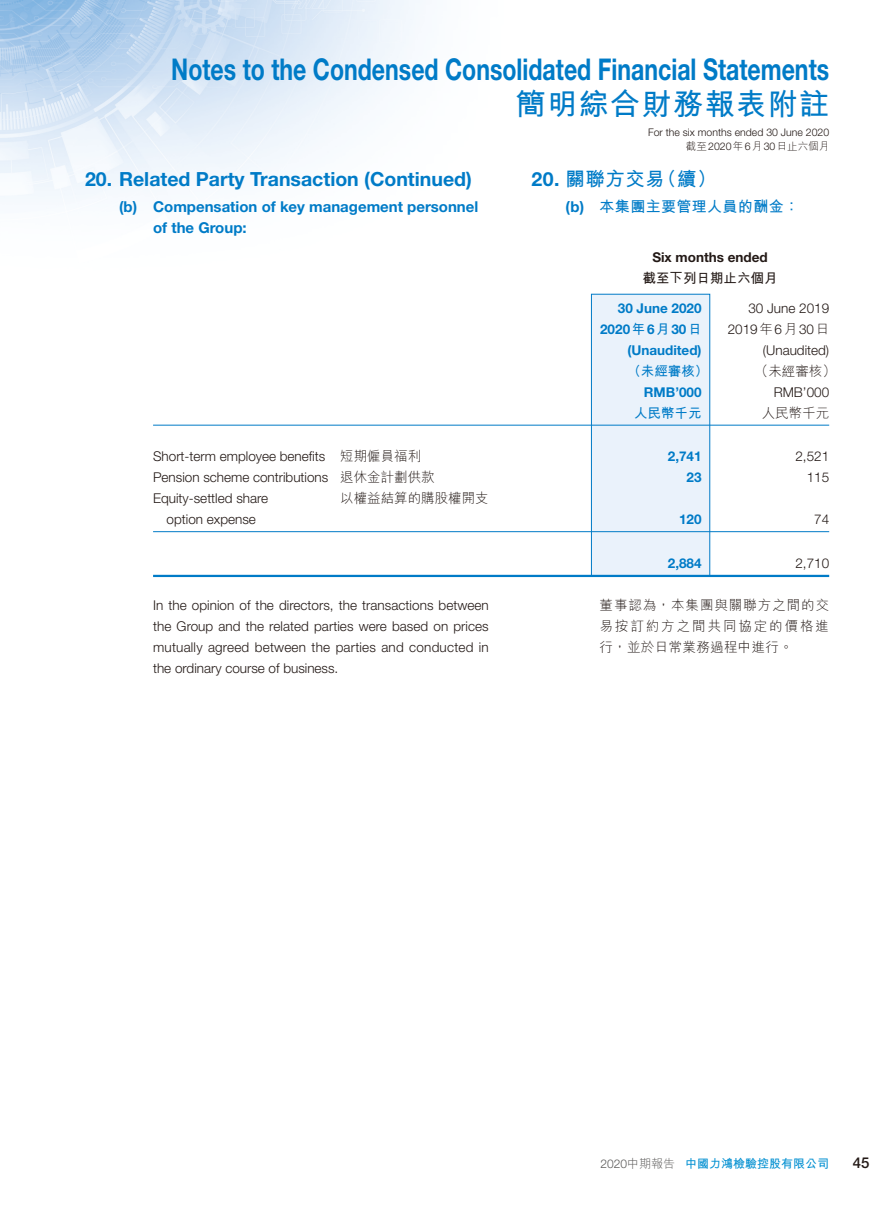
<style>
.page{position:relative;width:893px;height:1212px;background:#fff}
.page>*{position:absolute;margin:0;border:0;box-sizing:border-box;transform-origin:0 0}
.t1{font:700 30px "Helvetica Neue LT Std";color:#007bc7;scale:.77 1}
.t2{font:700 30px "M Hei HK";letter-spacing:.05em;color:#007bc7}
.t3{font:700 19.5px "Helvetica Neue LT Std";color:#007bc7}
.t4{font:700 19.5px "M Hei HK";letter-spacing:.025em;color:#007bc7}
.t5{font:700 15px/21px "Helvetica Neue LT Std";color:#007bc7}
.t6{font:700 15px "M Hei HK";letter-spacing:.025em;color:#007bc7}
.t7{font:500 15px "Helvetica Neue LT Std";color:#231916}
.t8{font:300 13.5px/21px "Helvetica Neue LT Std";color:#231916;text-align:justify}
.t9{font:300 13.5px/21px "M Hei HK";letter-spacing:.045em;color:#231916;text-align:justify}
.t10{font:700 13.5px "Helvetica Neue LT Std";color:#007bc7}
.t11{font:700 13.5px "Helvetica Neue LT Std";color:#231916}
.t12{font:700 13.5px "M Hei HK";color:#007bc7}
.t13{font:300 13.5px "M Hei HK";color:#231916}
.t14{font:700 13.5px "M Hei HK";color:#231916}
.t15{font:700 12px "M Hei HK";color:#008fd1}
.t16{font:300 10.5px "Helvetica Neue LT Std";color:#231916}
.t17{font:300 10.5px "M Hei HK";color:#231916}
.s1{font-family:"Helvetica Neue LT Std"}
.s2{font-family:"M Hei HK"}
.s3{font-family:"Helvetica Neue LT Std";font-weight:300;color:#595857}
.s4{font-weight:300;color:#595857}
</style>
<div class="page">
<img style="left:1px;top:0;width:422px;height:202px">
<div style="left:591px;top:294px;width:119px;height:283px;background:#eaf2fb;border:1px solid #007bc7"></div>
<hr style="left:153px;top:425px;width:676px;height:1px;background:#007bc7">
<hr style="left:153px;top:531px;width:676px;height:1px;background:#007bc7">
<hr style="left:153px;top:575px;width:676px;height:2px;background:#007bc7">
<h1 class="t1" style="left:171px;top:51px;width:856px">Notes to the Condensed Consolidated Financial Statements</h1>
<h1 class="t2" style="left:516px;top:82px;width:315px">簡明綜合財務報表附註</h1>
<p class="t16" style="left:648px;top:126px;width:183px">For the six months ended 30 June 2020</p>
<p class="t17" style="left:686px;top:141px;width:145px">截至<span class="s1">2020</span>年<span class="s1">6</span>月<span class="s1">30</span>日止六個月</p>
<h2 class="t3" style="left:85px;top:167px;width:388px">20. Related Party Transaction (Continued)</h2>
<p class="t5" style="left:153px;top:196px;width:327px;text-indent:-34px">(b) Compensation of key management personnel of the Group:</p>
<p class="t11" style="left:652px;top:249px;width:117px">Six months ended</p>
<p class="t14" style="left:643px;top:268px;width:136px">截至下列日期止六個月</p>
<p class="t10" style="left:618px;top:299px;width:85px">30 June 2020</p>
<p class="t8" style="left:748px;top:297px;width:82px">30 June 2019</p>
<p class="t10" style="left:600px;top:320px;width:103px">2020<span class="s2">年</span>6<span class="s2">月</span>30<span class="s2">日</span></p>
<p class="t8" style="left:728px;top:318px;width:103px">2019<span class="s2">年</span>6<span class="s2">月</span>30<span class="s2">日</span></p>
<p class="t10" style="left:627px;top:341px;width:76px">(Unaudited)</p>
<p class="t8" style="left:763px;top:339px;width:68px">(Unaudited)</p>
<p class="t12" style="left:627px;top:361px;width:82px">（未經審核）</p>
<p class="t9" style="left:755px;top:360px;width:82px">（未經審核）</p>
<p class="t10" style="left:644px;top:384px;width:59px">RMB’000</p>
<p class="t8" style="left:774px;top:381px;width:57px">RMB’000</p>
<p class="t12" style="left:634px;top:403px;width:69px">人民幣千元</p>
<p class="t9" style="left:762px;top:402px;width:69px">人民幣千元</p>
<p class="t8" style="left:153px;top:446px;width:270px">Short-term employee benefits <span class="s2">短期僱員福利</span></p>
<p class="t10" style="left:668px;top:448px;width:35px">2,741</p>
<p class="t8" style="left:795px;top:446px;width:35px">2,521</p>
<p class="t8" style="left:153px;top:467px;width:283px">Pension scheme contributions <span class="s2">退休金計劃供款</span></p>
<p class="t10" style="left:687px;top:469px;width:17px">23</p>
<p class="t8" style="left:807px;top:467px;width:24px">115</p>
<p class="t8" style="left:153px;top:488px;width:117px">Equity-settled share</p>
<p class="t13" style="left:340px;top:491px;width:150px">以權益結算的購股權開支</p>
<p class="t8" style="left:167px;top:509px;width:91px">option expense</p>
<p class="t10" style="left:679px;top:511px;width:24px">120</p>
<p class="t8" style="left:814px;top:509px;width:17px">74</p>
<p class="t10" style="left:668px;top:555px;width:35px">2,884</p>
<p class="t8" style="left:795px;top:552px;width:35px">2,710</p>
<p class="t8" style="left:153px;top:595px;width:337px">In the opinion of the directors, the transactions between the Group and the related parties were based on prices mutually agreed between the parties and conducted in the ordinary course of business.</p>
<h2 class="t4" style="left:531px;top:165px;width:187px"><span class="s1">20.</span> 關聯方交易（續）</h2>
<p class="t6" style="left:566px;top:195px;width:235px"><span class="s1">(b)</span> 本集團主要管理人員的酬金：</p>
<p class="t9" style="left:599px;top:594px;width:231px">董事認為，本集團與關聯方之間的交易按訂約方之間共同協定的價格進行，並於日常業務過程中進行。</p>
<p class="t15" style="left:600px;top:1154px;width:230px"><span class="s3">2020</span><span class="s4">中期報告</span> 中國力鴻檢驗控股有限公司</p>
<p class="t7" style="left:853px;top:1154px;width:18px">45</p>
</div>
